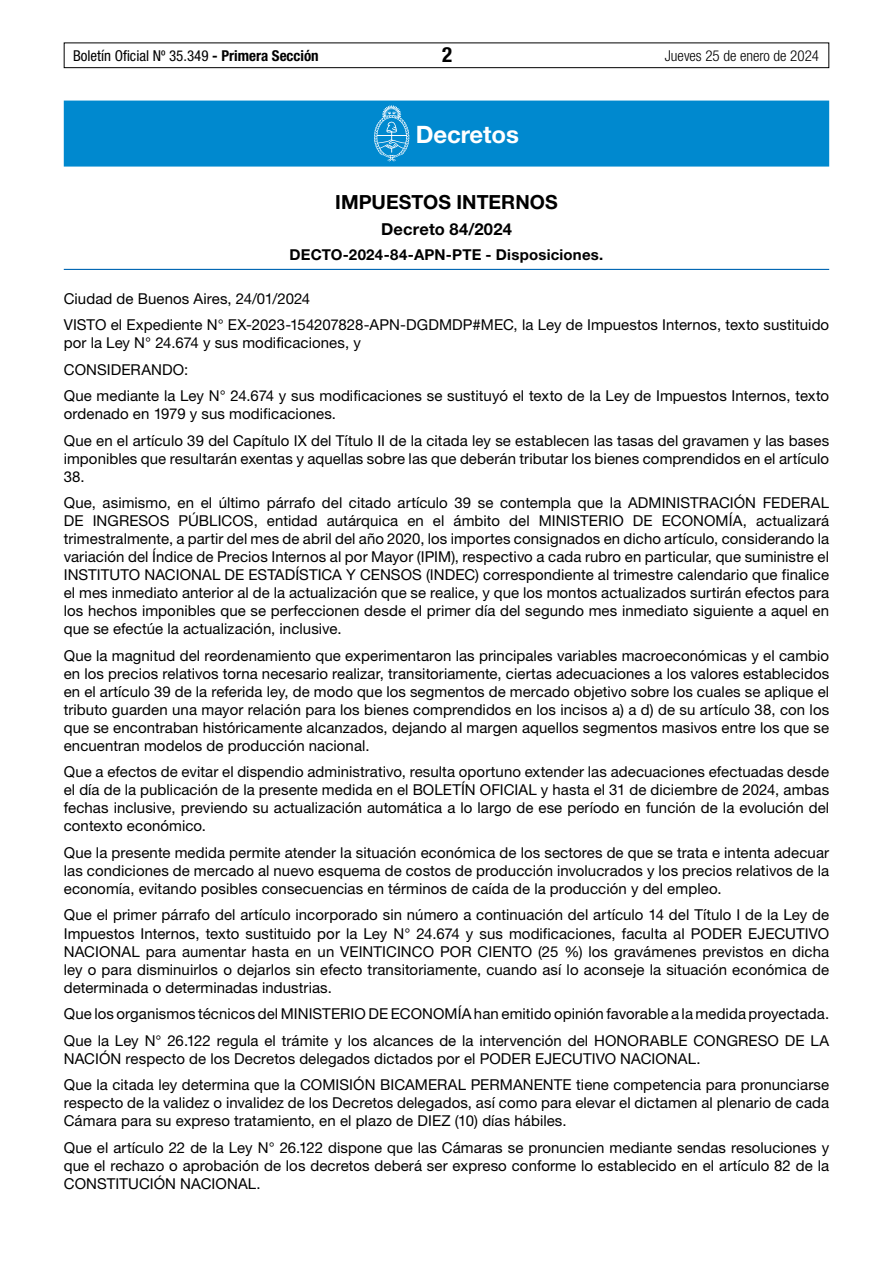
<style>
.page{position:relative;width:893px;height:1263px;background:#fff}
.page>*{position:absolute;margin:0;border:0;box-sizing:border-box;transform-origin:0 0}
.t1{font:700 24px "Helvetica Neue LT Std";letter-spacing:-.005em;color:#fff}
.t2{font:700 condensed 21px "Helvetica Neue LT Std";color:#000}
.t3{font:700 19.5px "Helvetica Neue LT Std";color:#000}
.t4{font:700 16.5px "Helvetica Neue LT Std";letter-spacing:.01em;color:#000}
.t5{font:15px/18px "Helvetica Neue LT Std";letter-spacing:.005em;color:#000}
.t6{font:condensed 15px "Helvetica Neue LT Std";color:#000}
.t7{font:700 15px "Helvetica Neue LT Std";letter-spacing:.015em;color:#000}
.t8{font:300 condensed 15px "Helvetica Neue LT Std";color:#000}
.s1{font-weight:700}
</style>
<div class="page">
<div style="left:64px;top:43px;width:765px;height:25px;border:1px solid #000"></div>
<div style="left:64px;top:101px;width:765px;height:66px;background:#0089cf"></div>
<hr style="left:64px;top:269px;width:765px;height:1px;background:#0066b3">
<svg style="left:374px;top:105px;width:35px;height:56px"></svg>
<p class="t6" style="left:73px;top:47px;width:247px">Boletín Oficial Nº 35.349 <span class="s1">- Primera Sección</span></p>
<h2 class="t2" style="left:442px;top:42px;width:12px">2</h2>
<p class="t8" style="left:665px;top:47px;width:156px">Jueves 25 de enero de 2024</p>
<h1 class="t1" style="left:416px;top:120px;width:105px">Decretos</h1>
<h3 class="t3" style="left:335px;top:190px;width:224px">IMPUESTOS INTERNOS</h3>
<p class="t4" style="left:381px;top:219px;width:132px">Decreto 84/2024</p>
<p class="t7" style="left:290px;top:246px;width:315px">DECTO-2024-84-APN-PTE - Disposiciones.</p>
<p class="t5" style="left:64px;top:285px;width:767px;line-height:26.5px">Ciudad de Buenos Aires, 24/01/2024<br>VISTO el Expediente N° EX-2023-154207828-APN-DGDMDP#MEC, la Ley de Impuestos Internos, texto sustituido</p>
<p class="t5" style="left:64px;top:330px;width:767px;line-height:26.5px">por la Ley N° 24.674 y sus modificaciones, y<br>CONSIDERANDO:<br>Que mediante la Ley N° 24.674 y sus modificaciones se sustituyó el texto de la Ley de Impuestos Internos, texto</p>
<p class="t5" style="left:64px;top:401px;width:767px;line-height:26.5px">ordenado en 1979 y sus modificaciones.<br>Que en el artículo 39 del Capítulo IX del Título II de la citada ley se establecen las tasas del gravamen y las bases</p>
<p class="t5" style="left:64px;top:449px;width:767px">imponibles que resultarán exentas y aquellas sobre las que deberán tributar los bienes comprendidos en el artículo<br>38.</p>
<p class="t5" style="left:64px;top:494px;width:767px;text-align:justify">Que, asimismo, en el último párrafo del citado artículo 39 se contempla que la ADMINISTRACIÓN FEDERAL DE INGRESOS PÚBLICOS, entidad autárquica en el ámbito del MINISTERIO DE ECONOMÍA, actualizará trimestralmente, a partir del mes de abril del año 2020, los importes consignados en dicho artículo, considerando la variación del Índice de Precios Internos al por Mayor (IPIM), respectivo a cada rubro en particular, que suministre el INSTITUTO NACIONAL DE ESTADÍSTICA Y CENSOS (INDEC) correspondiente al trimestre calendario que finalice el mes inmediato anterior al de la actualización que se realice, y que los montos actualizados surtirán efectos para los hechos imponibles que se perfeccionen desde el primer día del segundo mes inmediato siguiente a aquel en que se efectúe la actualización, inclusive.</p>
<p class="t5" style="left:64px;top:646px;width:767px;text-align:justify">Que la magnitud del reordenamiento que experimentaron las principales variables macroeconómicas y el cambio en los precios relativos torna necesario realizar, transitoriamente, ciertas adecuaciones a los valores establecidos en el artículo 39 de la referida ley, de modo que los segmentos de mercado objetivo sobre los cuales se aplique el tributo guarden una mayor relación para los bienes comprendidos en los incisos a) a d) de su artículo 38, con los que se encontraban históricamente alcanzados, dejando al margen aquellos segmentos masivos entre los que se encuentran modelos de producción nacional.</p>
<p class="t5" style="left:64px;top:763px;width:767px;text-align:justify">Que a efectos de evitar el dispendio administrativo, resulta oportuno extender las adecuaciones efectuadas desde el día de la publicación de la presente medida en el BOLETÍN OFICIAL y hasta el 31 de diciembre de 2024, ambas fechas inclusive, previendo su actualización automática a lo largo de ese período en función de la evolución del contexto económico.</p>
<p class="t5" style="left:64px;top:843px;width:767px;text-align:justify">Que la presente medida permite atender la situación económica de los sectores de que se trata e intenta adecuar las condiciones de mercado al nuevo esquema de costos de producción involucrados y los precios relativos de la economía, evitando posibles consecuencias en términos de caída de la producción y del empleo.</p>
<p class="t5" style="left:64px;top:906px;width:767px;text-align:justify">Que el primer párrafo del artículo incorporado sin número a continuación del artículo 14 del Título I de la Ley de Impuestos Internos, texto sustituido por la Ley N° 24.674 y sus modificaciones, faculta al PODER EJECUTIVO NACIONAL para aumentar hasta en un VEINTICINCO POR CIENTO (25 %) los gravámenes previstos en dicha ley o para disminuirlos o dejarlos sin efecto transitoriamente, cuando así lo aconseje la situación económica de determinada o determinadas industrias.</p>
<p class="t5" style="left:64px;top:1000px;width:767px;line-height:26.5px">Que los organismos técnicos del MINISTERIO DE ECONOMÍA han emitido opinión favorable a la medida proyectada.<br>Que la Ley N° 26.122 regula el trámite y los alcances de la intervención del HONORABLE CONGRESO DE LA</p>
<p class="t5" style="left:64px;top:1045px;width:767px;line-height:26.5px">NACIÓN respecto de los Decretos delegados dictados por el PODER EJECUTIVO NACIONAL.<br>Que la citada ley determina que la COMISIÓN BICAMERAL PERMANENTE tiene competencia para pronunciarse</p>
<p class="t5" style="left:64px;top:1093px;width:767px">respecto de la validez o invalidez de los Decretos delegados, así como para elevar el dictamen al plenario de cada<br>Cámara para su expreso tratamiento, en el plazo de DIEZ (10) días hábiles.</p>
<p class="t5" style="left:64px;top:1138px;width:767px;text-align:justify">Que el artículo 22 de la Ley N° 26.122 dispone que las Cámaras se pronuncien mediante sendas resoluciones y que el rechazo o aprobación de los decretos deberá ser expreso conforme lo establecido en el artículo 82 de la CONSTITUCIÓN NACIONAL.</p>
</div>
